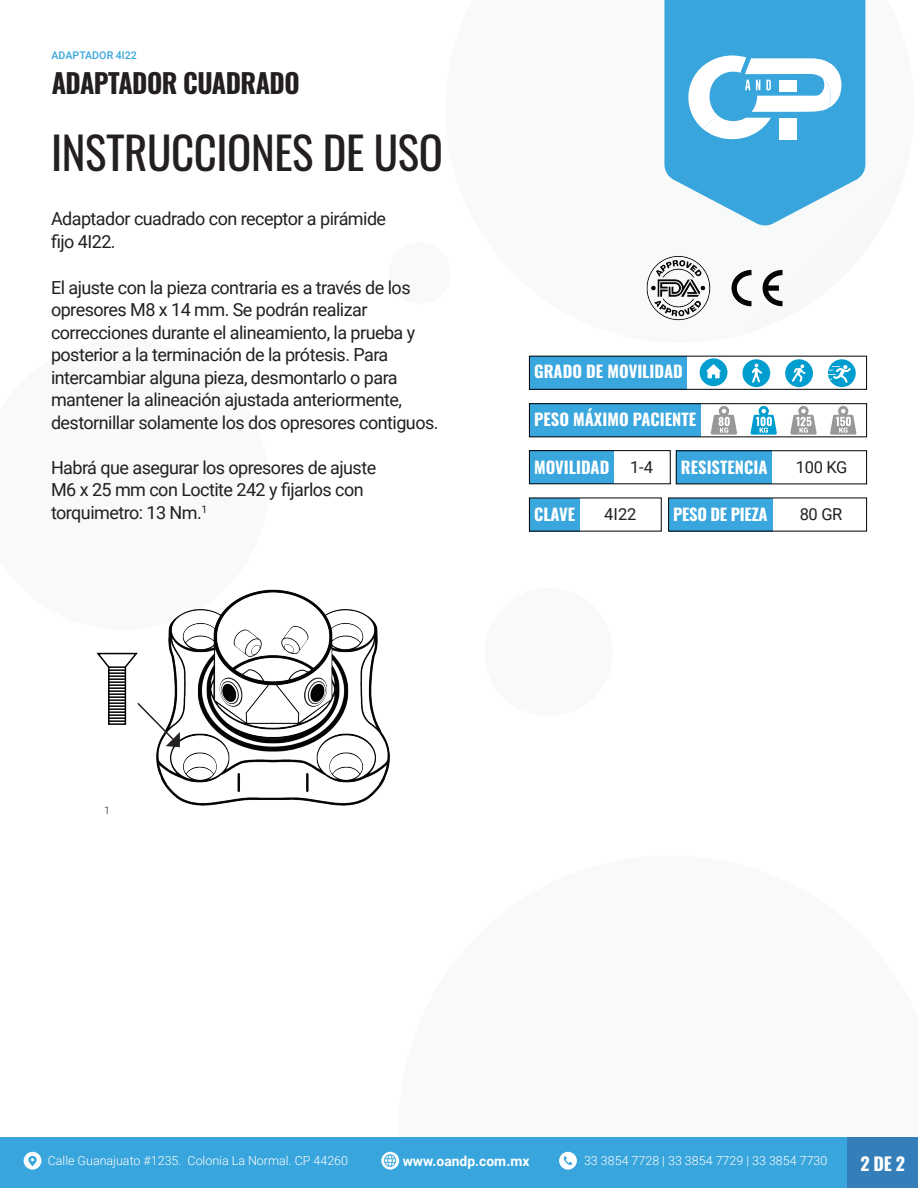
<style>
.page{position:relative;width:918px;height:1188px;background:#fff}
.page>*{position:absolute;margin:0;border:0;box-sizing:border-box;transform-origin:0 0}
.t1{font:45px "Oswald";letter-spacing:-.01em;color:#231f20}
.t2{font:700 27px "Oswald";letter-spacing:-.02em;color:#231f20}
.t3{font:18px/22.5px "Roboto";letter-spacing:-.03em;color:#231f20}
.t4{font:700 18px "Oswald";color:#fff}
.t5{font:700 16.5px "Oswald";color:#fff}
.t6{font:16.5px "Roboto";letter-spacing:-.02em;color:#231f20}
.t7{font:700 16.5px "Oswald";letter-spacing:-.02em;color:#fff}
.t8{font:700 13.8px "Roboto";color:#fff}
.t9{font:300 12.45px "Roboto";color:#fff}
.t10{font:500 10.65px "Roboto";letter-spacing:.005em;color:#38a5dc}
.t11{font:300 10.5px "Roboto";color:#231f20}
.s1{font-family:"Roboto";font-weight:400;color:#231f20}
</style>
<div class="page">
<div style="left:485px;top:588px;width:128px;height:128px;background:#f8f9f9;border-radius:64px"></div>
<div style="left:389px;top:242px;width:62px;height:62px;background:#f8f9f9;border-radius:31px"></div>
<div style="left:0;top:1137px;width:848px;height:51px;background:#38a5dc"></div>
<div style="left:848px;top:1137px;width:70px;height:51px;background:#347fb9"></div>
<svg style="left:664px;top:0;width:201px;height:226px;background:#57b2e0"></svg>
<svg style="left:688px;top:56px;width:153px;height:83px"></svg>
<svg style="left:24px;top:1152px;width:17px;height:18px"></svg>
<img style="left:25px;top:1153px;width:15px;height:15px">
<svg style="left:381px;top:1152px;width:18px;height:18px"></svg>
<div style="left:383px;top:1154px;width:14px;height:14px;background:#f8fcfd;border-radius:50%"></div>
<img style="left:383px;top:1153px;width:15px;height:15px;border-radius:8px">
<svg style="left:559px;top:1152px;width:18px;height:18px"></svg>
<img style="left:560px;top:1153px;width:16px;height:15px;border-radius:8px">
<img style="left:731px;top:269px;width:52px;height:38px">
<img style="left:646px;top:255px;width:65px;height:66px">
<div style="left:530px;top:498px;width:50px;height:33px;background:#39a6dd"></div>
<div style="left:530px;top:451px;width:84px;height:33px;background:#39a6dd"></div>
<div style="left:529px;top:450px;width:142px;height:34px;border:1px solid #000"></div>
<div style="left:669px;top:498px;width:103px;height:33px;background:#39a6dd"></div>
<div style="left:676px;top:451px;width:96px;height:33px;background:#39a6dd"></div>
<div style="left:676px;top:450px;width:191px;height:34px;border:1px solid #000"></div>
<div style="left:530px;top:404px;width:171px;height:33px;background:#39a6dd"></div>
<div style="left:529px;top:403px;width:338px;height:34px;border:1px solid #000"></div>
<svg style="left:711px;top:406px;width:26px;height:29px"></svg>
<svg style="left:750px;top:406px;width:27px;height:29px"></svg>
<svg style="left:790px;top:406px;width:27px;height:29px"></svg>
<svg style="left:830px;top:406px;width:27px;height:29px"></svg>
<div style="left:530px;top:356px;width:157px;height:33px;background:#39a6dd"></div>
<div style="left:529px;top:356px;width:338px;height:34px;border:1px solid #000"></div>
<svg style="left:828px;top:359px;width:28px;height:28px"></svg>
<svg style="left:785px;top:359px;width:28px;height:28px"></svg>
<svg style="left:742px;top:359px;width:28px;height:28px"></svg>
<svg style="left:700px;top:358px;width:27px;height:28px"></svg>
<img style="left:156px;top:589px;width:234px;height:217px">
<svg style="left:96px;top:651px;width:84px;height:96px"></svg>
<p class="t10" style="left:51px;top:48px;width:87px">ADAPTADOR 4I22</p>
<h2 class="t2" style="left:52px;top:69px;width:250px">ADAPTADOR CUADRADO</h2>
<h1 class="t1" style="left:51px;top:112px;width:393px">INSTRUCCIONES DE USO</h1>
<p class="t3" style="left:51px;top:207px;width:337px">Adaptador cuadrado con receptor a pirámide fijo 4I22.</p>
<p class="t3" style="left:51px;top:276px;width:389px">El ajuste con la pieza contraria es a través de los opresores M8 x 14 mm. Se podrán realizar correcciones durante el alineamiento, la prueba y posterior a la terminación de la prótesis. Para intercambiar alguna pieza, desmontarlo o para mantener la alineación ajustada anteriormente, destornillar solamente los dos opresores contiguos.</p>
<p class="t3" style="left:51px;top:456px;width:327px">Habrá que asegurar los opresores de ajuste<br>M6 x 25 mm con Loctite 242 y fijarlos con torquimetro: 13 Nm.<sup>1</sup></p>
<p class="t5" style="left:534px;top:363px;width:150px">GRADO DE MOVILIDAD</p>
<p class="t5" style="left:534px;top:411px;width:163px">PESO MÁXIMO PACIENTE</p>
<p class="t5" style="left:534px;top:458px;width:120px">MOVILIDAD <span class="s1">1-4</span></p>
<p class="t6" style="left:604px;top:503px;width:34px">4I22</p>
<p class="t7" style="left:673px;top:506px;width:96px">PESO DE PIEZA</p>
<p class="t6" style="left:800px;top:503px;width:44px">80 GR</p>
<p class="t5" style="left:681px;top:458px;width:88px">RESISTENCIA</p>
<p class="t6" style="left:796px;top:456px;width:53px">100 KG</p>
<p class="t5" style="left:534px;top:506px;width:43px">CLAVE</p>
<p class="t11" style="left:104px;top:803px;width:7px">1</p>
<p class="t9" style="left:48px;top:1152px;width:302px">Calle Guanajuato #1235. Colonia La Normal. CP 44260</p>
<p class="t8" style="left:403px;top:1151px;width:128px">www.oandp.com.mx</p>
<p class="t9" style="left:584px;top:1152px;width:245px">33 3854 7728 | 33 3854 7729 | 33 3854 7730</p>
<p class="t4" style="left:861px;top:1155px;width:46px">2 DE 2</p>
</div>
